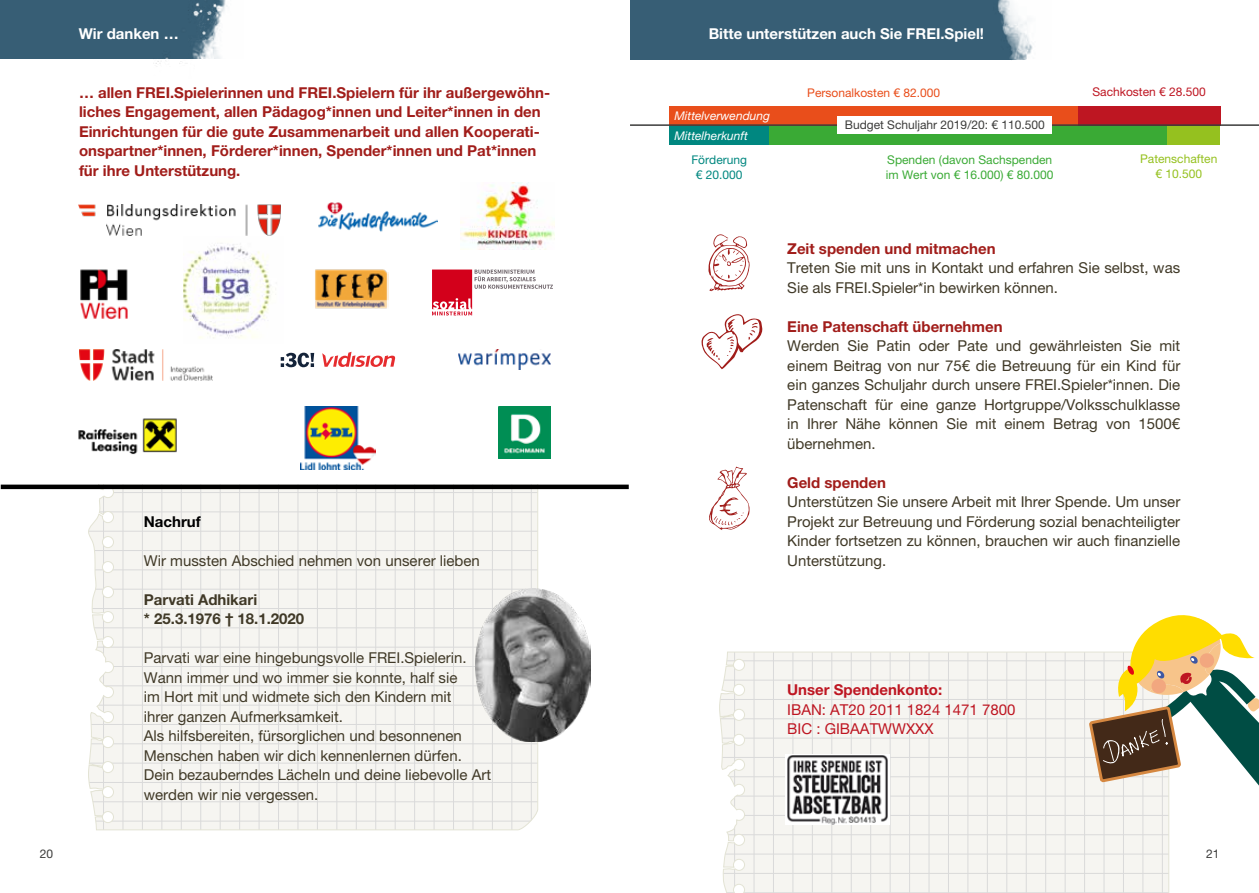
<style>
.page{position:relative;width:1259px;height:893px;background:#fff}
.page>*{position:absolute;margin:0;border:0;box-sizing:border-box;transform-origin:0 0}
.t1{font:15px/19.5px "Helvetica Neue LT Pro";color:#403927}
.t2{font:700 15px/19.5px "Helvetica Neue LT Pro";color:#a11d1a}
.t3{font:700 15px "Helvetica Neue LT Pro";color:#fff}
.t4{font:15px/19.5px "Helvetica Neue LT Pro";color:#be1622}
.t5{font:700 15px/19.5px "Helvetica Neue LT Pro";color:#403927}
.t6{font:700 15px "Helvetica Neue LT Pro";color:#be1622}
.t7{font:700 15px "Helvetica Neue LT Pro";color:#000}
.t8{font:12px/15px "Helvetica Neue LT Pro";color:#3aaa35}
.t9{font:12px "Helvetica Neue LT Pro";color:#3c3c3b}
.t10{font:italic 12px "Helvetica Neue LT Pro";color:#fff}
.t11{font:12px "Helvetica Neue LT Pro";color:#e94e1b}
.t12{font:12px/15px "Helvetica Neue LT Pro";color:#95c11f;text-align:center}
.t13{font:12px "Helvetica Neue LT Pro";color:#be1622}
.t14{font:12px/15px "Helvetica Neue LT Pro";color:#008780;text-align:center}
</style>
<div class="page">
<div style="left:0;top:0;width:244px;height:58px;background:#375e75"></div>
<img style="left:75px;top:0;width:169px;height:64px">
<svg style="left:87px;top:484px;width:451px;height:346px"></svg>
<hr style="left:1px;top:485px;width:628px;height:4px;background:#000">
<img style="left:476px;top:589px;width:114px;height:152px">
<svg style="left:719px;top:651px;width:450px;height:242px"></svg>
<div style="left:769px;top:126px;width:398px;height:19px;background:#3aaa35"></div>
<div style="left:1167px;top:126px;width:53px;height:19px;background:#95c11f"></div>
<div style="left:669px;top:126px;width:100px;height:19px;background:#008780"></div>
<div style="left:669px;top:106px;width:409px;height:19px;background:#e94e1b"></div>
<div style="left:1078px;top:106px;width:142px;height:19px;background:#be1622"></div>
<img style="left:785px;top:755px;width:105px;height:69px">
<svg style="left:1089px;top:615px;width:170px;height:171px"></svg>
<svg style="left:709px;top:467px;width:41px;height:63px"></svg>
<svg style="left:708px;top:234px;width:42px;height:57px"></svg>
<svg style="left:701px;top:314px;width:61px;height:55px"></svg>
<div style="left:630px;top:0;width:422px;height:59px;background:#375e75"></div>
<img style="left:881px;top:0;width:171px;height:60px">
<img style="left:183px;top:244px;width:88px;height:95px">
<img style="left:315px;top:269px;width:74px;height:40px">
<svg style="left:281px;top:353px;width:33px;height:14px"></svg>
<svg style="left:322px;top:352px;width:73px;height:15px"></svg>
<svg style="left:432px;top:270px;width:121px;height:45px"></svg>
<img style="left:458px;top:349px;width:93px;height:21px">
<img style="left:300px;top:406px;width:75px;height:64px">
<img style="left:80px;top:269px;width:48px;height:51px">
<img style="left:79px;top:350px;width:134px;height:31px">
<img style="left:78px;top:418px;width:99px;height:37px">
<img style="left:499px;top:406px;width:52px;height:52px">
<img style="left:319px;top:202px;width:118px;height:30px">
<img style="left:460px;top:183px;width:94px;height:66px">
<img style="left:79px;top:205px;width:202px;height:31px">
<hr style="left:630px;top:124px;width:629px;height:2px;background:#3c3c3b">
<div style="left:837px;top:116px;width:215px;height:17px;background:#fff"></div>
<p class="t3" style="left:79px;top:24px;width:101px">Wir danken …</p>
<p class="t2" style="left:79px;top:82px;width:473px">… allen FREI.Spielerinnen und FREI.Spielern für ihr außergewöhn&shy;liches Engagement, allen Pädagog*innen und Leiter*innen in den Einrichtungen für die gute Zusammenarbeit und allen Kooperati&shy;onspartner*innen, Förderer*innen, Spender*innen und Pat*innen für ihre Unterstützung.</p>
<p class="t7" style="left:144px;top:512px;width:58px">Nachruf</p>
<p class="t1" style="left:144px;top:550px;width:337px">Wir mussten Abschied nehmen von unserer lieben</p>
<p class="t5" style="left:144px;top:589px;width:162px">Parvati Adhikari<br>* 25.3.1976 † 18.1.2020</p>
<p class="t1" style="left:144px;top:648px;width:349px">Parvati war eine hingebungsvolle FREI.Spielerin.<br>Wann immer und wo immer sie konnte, half sie<br>im Hort mit und widmete sich den Kindern mit<br>ihrer ganzen Aufmerksamkeit.<br>Als hilfsbereiten, fürsorglichen und besonnenen Menschen haben wir dich kennenlernen dürfen.<br>Dein bezauberndes Lächeln und deine liebevolle Art werden wir nie vergessen.</p>
<p class="t3" style="left:708px;top:24px;width:277px">Bitte unterstützen auch Sie FREI.Spiel!</p>
<p class="t10" style="left:674px;top:109px;width:97px">Mittelverwendung</p>
<p class="t10" style="left:674px;top:128px;width:75px">Mittelherkunft</p>
<p class="t11" style="left:807px;top:86px;width:134px">Personalkosten € 82.000</p>
<p class="t9" style="left:845px;top:117px;width:201px">Budget Schuljahr 2019/20: € 110.500</p>
<p class="t13" style="left:1092px;top:84px;width:115px">Sachkosten € 28.500</p>
<p class="t14" style="left:691px;top:152px;width:57px">Förderung € 20.000</p>
<p class="t8" style="left:886px;top:152px;width:169px">Spenden (davon Sachspenden im Wert von € 16.000) € 80.000</p>
<p class="t12" style="left:1140px;top:152px;width:79px">Patenschaften € 10.500</p>
<p class="t2" style="left:787px;top:238px;width:210px">Zeit spenden und mitmachen</p>
<p class="t1" style="left:787px;top:258px;width:394px">Treten Sie mit uns in Kontakt und erfahren Sie selbst, was<br>Sie als FREI.Spieler*in bewirken können.</p>
<p class="t2" style="left:787px;top:316px;width:217px">Eine Patenschaft übernehmen</p>
<p class="t1" style="left:787px;top:336px;width:394px;text-align:justify">Werden Sie Patin oder Pate und gewährleisten Sie mit einem Beitrag von nur 75€ die Betreuung für ein Kind für ein ganzes Schuljahr durch unsere FREI.Spieler*innen. Die Patenschaft für eine ganze Hortgruppe/Volksschulklasse in Ihrer Nähe können Sie mit einem Betrag von 1500€ übernehmen.</p>
<p class="t2" style="left:787px;top:472px;width:100px">Geld spenden</p>
<p class="t1" style="left:787px;top:492px;width:394px;text-align:justify">Unterstützen Sie unsere Arbeit mit Ihrer Spende. Um unser Projekt zur Betreuung und Förderung sozial benachteiligter Kinder fortsetzen zu können, brauchen wir auch finanzielle Unterstützung.</p>
<p class="t6" style="left:787px;top:680px;width:157px">Unser Spendenkonto:</p>
<p class="t4" style="left:787px;top:699px;width:230px">IBAN: AT20 2011 1824 1471 7800<br>BIC : GIBAATWWXXX</p>
<p class="t9" style="left:40px;top:847px;width:15px">20</p>
<p class="t9" style="left:1206px;top:847px;width:15px">21</p>
</div>
